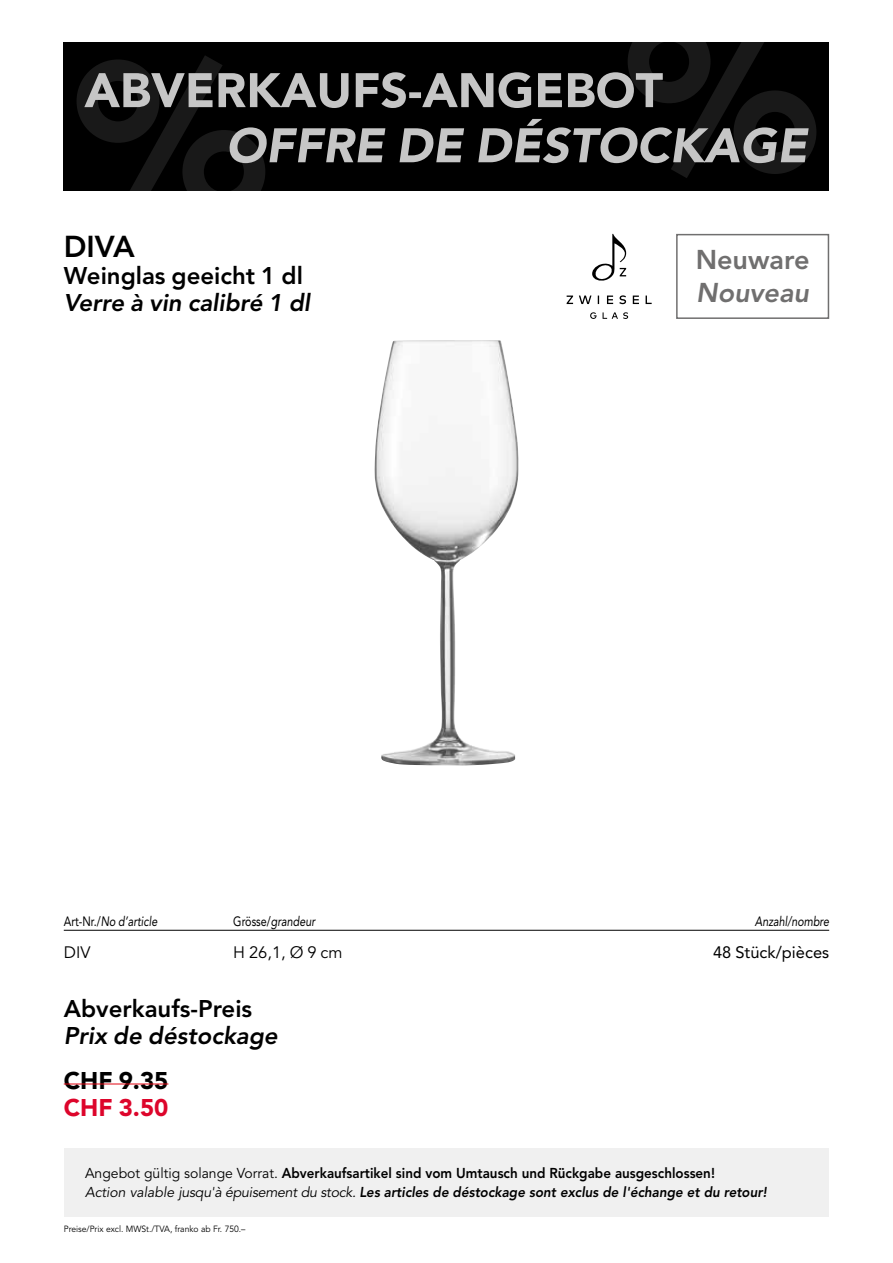
<style>
.page{position:relative;width:893px;height:1263px;background:#fff}
.page>*{position:absolute;margin:0;border:0;box-sizing:border-box;transform-origin:0 0}
.t1{font:800 30px "Avenir LT Std";color:#000}
.t2{font:800 27px "Avenir LT Std";color:#706f6f}
.t3{font:italic 800 27px "Avenir LT Std";color:#706f6f}
.t4{font:italic 800 24px "Avenir LT Std";color:#000}
.t5{font:800 24px "Avenir LT Std";color:#000}
.t6{font:900 24px "Avenir LT Std";color:#000}
.t7{font:900 24px "Avenir LT Std";color:#dd052b}
.t8{font:16.5px "Avenir LT Std";color:#000}
.t9{font:16.5px "Avenir LT Std";color:#000}
.t10{font:800 14.25px/19.5px "Avenir LT Std";color:#000;scale:.94 1}
.t11{font:italic 13.5px "Avenir LT Std";color:#000;scale:.8 1}
.t12{font:9px "Avenir LT Std";color:#000;scale:.95 1}
.s1{font-style:normal}
.s2{font-weight:400}
.s3{font-weight:400;font-style:italic}
.s4{font-style:italic}
</style>
<div class="page">
<div style="left:64px;top:43px;width:765px;height:148px;background:#000"></div>
<svg style="left:77px;top:42px;width:739px;height:149px"></svg>
<div style="left:64px;top:1148px;width:765px;height:68px;background:#f0f0f0"></div>
<hr style="left:64px;top:930px;width:765px;height:1px;background:#000">
<img style="left:375px;top:340px;width:143px;height:425px">
<svg style="left:567px;top:234px;width:85px;height:85px"></svg>
<div style="left:676px;top:234px;width:153px;height:85px;border:2px solid #706f6f"></div>
<hr style="left:64px;top:1083px;width:104px;height:1px;background:#e30613">
<h1 class="t1" style="left:64px;top:228px;width:73px">DIVA</h1>
<h3 class="t5" style="left:64px;top:261px;width:241px">Weinglas geeicht 1 dl</h3>
<h3 class="t4" style="left:64px;top:288px;width:248px">Verre à vin calibré 1 dl</h3>
<h2 class="t2" style="left:696px;top:243px;width:115px">Neuware</h2>
<h2 class="t3" style="left:696px;top:276px;width:114px">Nouveau</h2>
<p class="t11" style="left:64px;top:913px;width:118px"><span class="s1">Art-Nr./</span>No d’article</p>
<p class="t11" style="left:233px;top:913px;width:104px"><span class="s1">Grösse/</span>grandeur</p>
<p class="t11" style="left:755px;top:913px;width:95px">Anzahl/nombre</p>
<p class="t9" style="left:64px;top:943px;width:28px">DIV</p>
<p class="t9" style="left:233px;top:943px;width:111px">H 26,1, Ø 9 cm</p>
<p class="t8" style="left:713px;top:943px;width:118px">48 Stück/pièces</p>
<h3 class="t5" style="left:64px;top:995px;width:190px">Abverkaufs-Preis</h3>
<h3 class="t4" style="left:64px;top:1022px;width:215px">Prix de déstockage</h3>
<h3 class="t6" style="left:64px;top:1066px;width:106px">CHF 9.35</h3>
<h3 class="t7" style="left:64px;top:1092px;width:106px">CHF 3.50</h3>
<p class="t10" style="left:85px;top:1163px;width:727px"><span class="s2">Angebot gültig solange Vorrat.</span> Abverkaufsartikel sind vom Umtausch und Rückgabe ausgeschlossen!<br><span class="s3">Action valable jusqu'à épuisement du stock.</span> <span class="s4">Les articles de déstockage sont exclus de l'échange et du retour!</span></p>
<p class="t12" style="left:64px;top:1223px;width:193px">Preise/Prix excl. MWSt./TVA, franko ab Fr. 750.–</p>
</div>
